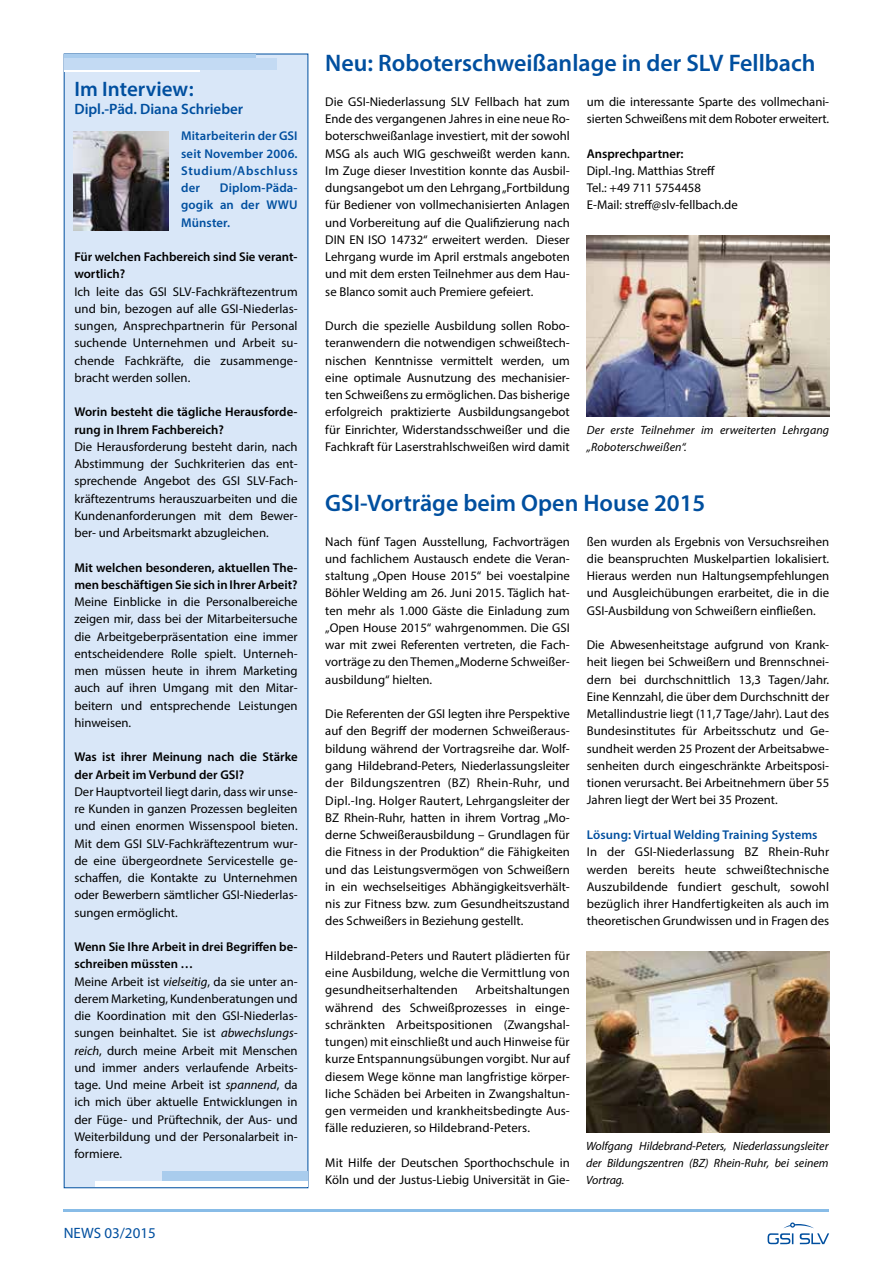
<style>
.page{position:relative;width:893px;height:1263px;background:#fff}
.page>*{position:absolute;margin:0;border:0;box-sizing:border-box;transform-origin:0 0}
.t1{font:600 24px "Myriad Pro";color:#004f9f}
.t2{font:600 21px "Myriad Pro";color:#004f9f}
.t3{font:600 15px "Myriad Pro";color:#004f9f}
.t4{font:15px "Myriad Pro";color:#004f9f}
.t5{font:12.75px/17.2px "Myriad Pro";color:#000;text-align:justify}
.t6{font:600 12.75px/17.2px "Myriad Pro";color:#000}
.t7{font:600 12.75px/17.2px "Myriad Pro";letter-spacing:.01em;color:#004f9f;text-align:justify}
.t8{font:italic 12px/17.2px "Myriad Pro";letter-spacing:.005em;color:#000}
.s1{font-weight:600}
.s2{font-style:italic}
</style>
<div class="page">
<hr style="left:64px;top:1210px;width:765px;height:2px;background:#88bce7">
<svg style="left:768px;top:1222px;width:61px;height:22px"></svg>
<img style="left:587px;top:235px;width:242px;height:181px">
<img style="left:587px;top:951px;width:242px;height:181px">
<div style="left:64px;top:54px;width:244px;height:1134px;background:#d9e7f8"></div>
<hr style="left:65px;top:54px;width:191px;height:4px;background:#a9cced">
<hr style="left:65px;top:69px;width:135px;height:2px;background:#fff">
<div style="left:65px;top:58px;width:212px;height:11px;background:#c3daf3"></div>
<div style="left:162px;top:1171px;width:146px;height:11px;background:#a9cced"></div>
<div style="left:95px;top:1181px;width:213px;height:6px;background:#fff"></div>
<img style="left:74px;top:131px;width:94px;height:99px">
<h2 class="t2" style="left:74px;top:75px;width:121px">Im Interview:</h2>
<p class="t3" style="left:74px;top:99px;width:170px">Dipl.-Päd. Diana Schrieber</p>
<p class="t7" style="left:181px;top:127px;width:118px">Mitarbeiterin der GSI seit November 2006.<br>Studium/Abschluss der</p>
<p class="t7" style="left:181px;top:179px;width:118px;text-indent:39px">Diplom-Päda&shy;gogik an der WWU Münster.</p>
<p class="t6" style="left:74px;top:248px;width:225px">Für welchen Fachbereich sind Sie verant&shy;wortlich?</p>
<p class="t5" style="left:74px;top:282px;width:225px">Ich leite das GSI SLV-Fachkräftezentrum und bin, bezogen auf alle GSI-Niederlas&shy;sungen, Ansprechpartnerin für Personal suchende Unternehmen und Arbeit su&shy;chende Fachkräfte, die zusammenge&shy;bracht werden sollen.</p>
<p class="t6" style="left:74px;top:403px;width:225px">Worin besteht die tägliche Herausforde&shy;rung in Ihrem Fachbereich?</p>
<p class="t5" style="left:74px;top:438px;width:225px">Die Herausforderung besteht darin, nach Abstimmung der Suchkriterien das ent&shy;sprechende Angebot des GSI SLV-Fach&shy;kräftezentrums herauszuarbeiten und die Kundenanforderungen mit dem Bewer&shy;ber- und Arbeitsmarkt abzugleichen.</p>
<p class="t6" style="left:74px;top:558px;width:225px">Mit welchen besonderen, aktuellen The&shy;men beschäftigen Sie sich in Ihrer Arbeit?</p>
<p class="t5" style="left:74px;top:593px;width:225px">Meine Einblicke in die Personalbereiche zeigen mir, dass bei der Mitarbeitersuche die Arbeitgeberpräsentation eine immer entscheidendere Rolle spielt. Unterneh&shy;men müssen heute in ihrem Marketing auch auf ihren Umgang mit den Mitar&shy;beitern und entsprechende Leistungen hinweisen.</p>
<p class="t6" style="left:74px;top:748px;width:225px">Was ist ihrer Meinung nach die Stärke der Arbeit im Verbund der GSI?</p>
<p class="t5" style="left:74px;top:783px;width:225px">Der Hauptvorteil liegt darin, dass wir unse&shy;re Kunden in ganzen Prozessen begleiten und einen enormen Wissenspool bieten.<br>Mit dem GSI SLV-Fachkräftezentrum wur&shy;de eine übergeordnete Servicestelle ge&shy;schaffen, die Kontakte zu Unternehmen oder Bewerbern sämtlicher GSI-Niederlas&shy;sungen ermöglicht.</p>
<p class="t5" style="left:74px;top:938px;width:225px;text-align:left"><span class="s1">Wenn Sie Ihre Arbeit in drei Begriffen be&shy;schreiben müssten …<br></span>Meine Arbeit ist <span class="s2">vielseitig</span>, da sie unter an&shy;derem Marketing, Kundenberatungen und die Koordination mit den GSI-Niederlas&shy;sungen beinhaltet. Sie ist <span class="s2">abwechslungs&shy;reich</span>, durch meine Arbeit mit Menschen und immer anders verlaufende Arbeits&shy;tage. Und meine Arbeit ist <span class="s2">spannend</span>, da ich mich über aktuelle Entwicklungen in der Füge- und Prüftechnik, der Aus- und Weiterbildung und der Personalarbeit in&shy;formiere.</p>
<p class="t4" style="left:64px;top:1224px;width:93px">NEWS 03/2015</p>
<h1 class="t1" style="left:325px;top:48px;width:492px">Neu: Roboterschweißanlage in der SLV Fellbach</h1>
<p class="t5" style="left:325px;top:93px;width:246px">Die GSI-Niederlassung SLV Fellbach hat zum Ende des vergangenen Jahres in eine neue Ro&shy;boterschweißanlage investiert, mit der sowohl MSG als auch WIG geschweißt werden kann.<br>Im Zuge dieser Investition konnte das Ausbil&shy;dungsangebot um den Lehrgang „Fortbildung für Bediener von vollmechanisierten Anlagen und Vorbereitung auf die Qualifizierung nach DIN EN ISO 14732“ erweitert werden. Dieser Lehrgang wurde im April erstmals angeboten und mit dem ersten Teilnehmer aus dem Hau&shy;se Blanco somit auch Premiere gefeiert.</p>
<p class="t5" style="left:325px;top:317px;width:246px">Durch die spezielle Ausbildung sollen Robo&shy;teranwendern die notwendigen schweißtech&shy;nischen Kenntnisse vermittelt werden, um eine optimale Ausnutzung des mechanisier&shy;ten Schweißens zu ermöglichen. Das bisherige erfolgreich praktizierte Ausbildungsangebot für Einrichter, Widerstandsschweißer und die Fachkraft für Laserstrahlschweißen wird damit</p>
<p class="t5" style="left:587px;top:93px;width:244px">um die interessante Sparte des vollmechani&shy;sierten Schweißens mit dem Roboter erweitert.</p>
<p class="t6" style="left:587px;top:144px;width:98px">Ansprechpartner:</p>
<p class="t5" style="left:587px;top:162px;width:152px;text-align:left">Dipl.-Ing. Matthias Streff<br>Tel.: +49 711 5754458<br>E-Mail: streff@slv-fellbach.de</p>
<p class="t8" style="left:587px;top:421px;width:244px">Der erste Teilnehmer im erweiterten Lehrgang „Roboterschweißen“.</p>
<h1 class="t1" style="left:325px;top:488px;width:382px">GSI-Vorträge beim Open House 2015</h1>
<p class="t5" style="left:587px;top:533px;width:244px">ßen wurden als Ergebnis von Versuchsreihen die beanspruchten Muskelpartien lokalisiert.<br>Hieraus werden nun Haltungsempfehlungen und Ausgleichübungen erarbeitet, die in die GSI-Ausbildung von Schweißern einfließen.</p>
<p class="t5" style="left:587px;top:636px;width:244px">Die Abwesenheitstage aufgrund von Krank&shy;heit liegen bei Schweißern und Brennschnei&shy;dern bei durchschnittlich 13,3 Tagen/Jahr.<br>Eine Kennzahl, die über dem Durchschnitt der Metallindustrie liegt (11,7 Tage/Jahr). Laut des Bundesinstitutes für Arbeitsschutz und Ge&shy;sundheit werden 25 Prozent der Arbeitsabwe&shy;senheiten durch eingeschränkte Arbeitsposi&shy;tionen verursacht. Bei Arbeitnehmern über 55<br>Jahren liegt der Wert bei 35 Prozent.</p>
<p class="t7" style="left:587px;top:826px;width:232px">Lösung: Virtual Welding Training Systems</p>
<p class="t5" style="left:587px;top:843px;width:244px">In der GSI-Niederlassung BZ Rhein-Ruhr werden bereits heute schweißtechnische Auszubildende fundiert geschult, sowohl bezüglich ihrer Handfertigkeiten als auch im theoretischen Grundwissen und in Fragen des</p>
<p class="t5" style="left:325px;top:533px;width:246px">Nach fünf Tagen Ausstellung, Fachvorträgen und fachlichem Austausch endete die Veran&shy;staltung „Open House 2015“ bei voestalpine Böhler Welding am 26. Juni 2015. Täglich hat&shy;ten mehr als 1.000 Gäste die Einladung zum „Open House 2015“ wahrgenommen. Die GSI war mit zwei Referenten vertreten, die Fach&shy;vorträge zu den Themen „Moderne Schweißer&shy;ausbildung“ hielten.</p>
<p class="t5" style="left:325px;top:705px;width:246px">Die Referenten der GSI legten ihre Perspektive auf den Begriff der modernen Schweißeraus&shy;bildung während der Vortragsreihe dar. Wolf&shy;gang Hildebrand-Peters, Niederlassungsleiter der Bildungszentren (BZ) Rhein-Ruhr, und Dipl.-Ing. Holger Rautert, Lehrgangsleiter der BZ Rhein-Ruhr, hatten in ihrem Vortrag „Mo&shy;derne Schweißerausbildung – Grundlagen für die Fitness in der Produktion“ die Fähigkeiten und das Leistungsvermögen von Schweißern in ein wechselseitiges Abhängigkeitsverhält&shy;nis zur Fitness bzw. zum Gesundheitszustand des Schweißers in Beziehung gestellt.</p>
<p class="t5" style="left:325px;top:947px;width:246px">Hildebrand-Peters und Rautert plädierten für eine Ausbildung, welche die Vermittlung von gesundheitserhaltenden</p>
<p class="t5" style="left:325px;top:981px;width:246px;text-indent:150px">Arbeitshaltungen während des Schweißprozesses in einge&shy;schränkten Arbeitspositionen (Zwangshal&shy;tungen) mit einschließt und auch Hinweise für kurze Entspannungsübungen vorgibt. Nur auf diesem Wege könne man langfristige körper&shy;liche Schäden bei Arbeiten in Zwangshaltun&shy;gen vermeiden und krankheitsbedingte Aus&shy;fälle reduzieren, so Hildebrand-Peters.</p>
<p class="t5" style="left:325px;top:1154px;width:246px">Mit Hilfe der Deutschen Sporthochschule in<br>Köln und der Justus-Liebig Universität in Gie-</p>
<p class="t8" style="left:586px;top:1137px;width:244px;text-align:justify">Wolfgang Hildebrand-Peters, Niederlassungsleiter der Bildungszentren (BZ) Rhein-Ruhr, bei seinem Vortrag.</p>
</div>
